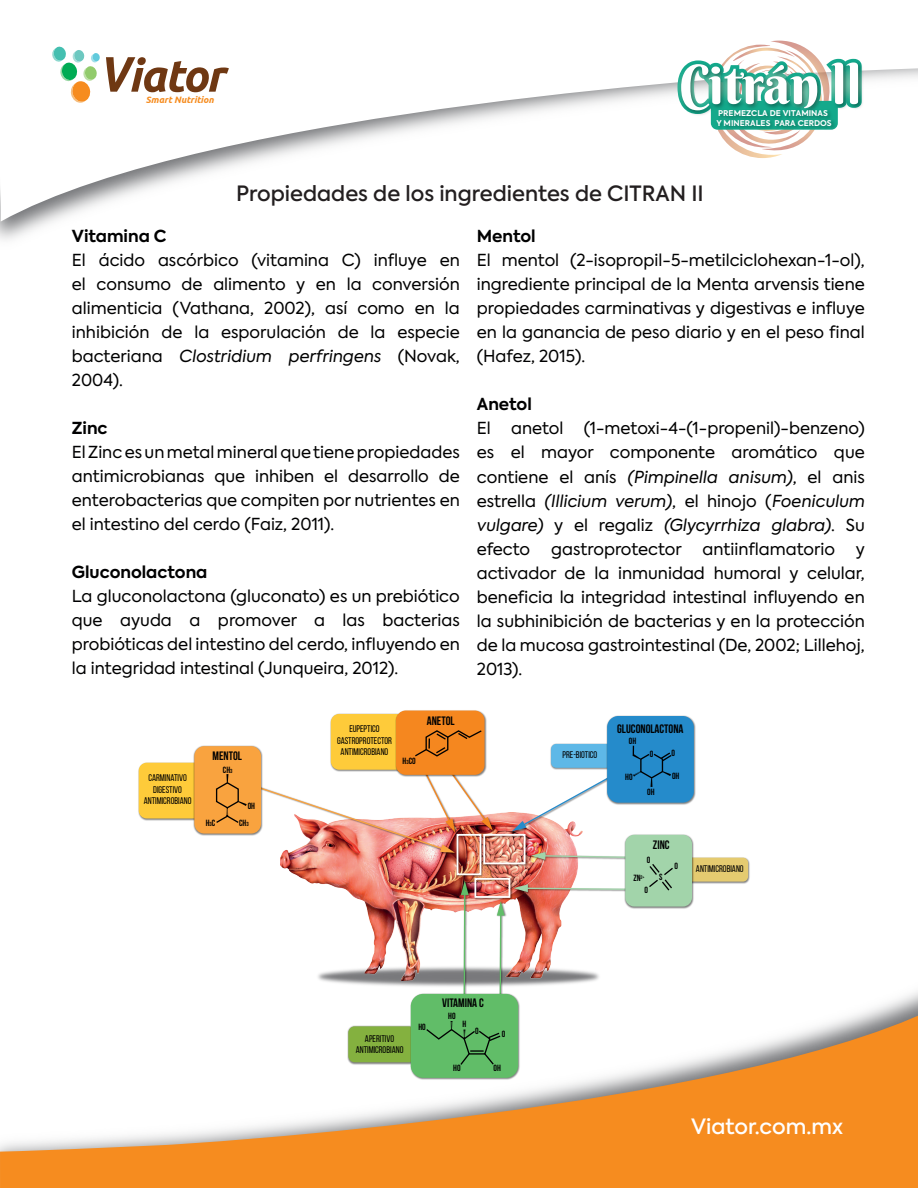
<style>
.page{position:relative;width:918px;height:1188px;background:#fff}
.page>*{position:absolute;margin:0;border:0;box-sizing:border-box;transform-origin:0 0}
.t1{font:54.3px "Berkshire Swash";color:#fff}
.t2{font:500 21px "Axiforma";color:#231f20}
.t3{font:500 21px "Axiforma";color:#fff}
.t4{font:16.5px/24px "Axiforma";color:#000001;text-align:justify}
.t5{font:700 16.5px "Axiforma";color:#000001}
.t6{font:700 12.15px "Bebas Neue";color:#000001}
.t7{font:9.6px/11.6px "Bebas Neue";color:#000001;text-align:center}
.t8{font:italic 700 9.3px "Ubuntu";color:#f68c1f}
.t9{font:700 9px "Bebas Neue";color:#000001}
.t10{font:700 7.95px/9.4px "Axiforma";color:#fff}
.s1{font-style:italic}
.s2{font-size:5.85px}
</style>
<div class="page">
<svg style="left:0;top:997px;width:918px;height:191px"></svg>
<svg style="left:1px;top:40px;width:917px;height:182px"></svg>
<svg style="left:106px;top:57px;width:123px;height:35px"></svg>
<svg style="left:52px;top:46px;width:48px;height:57px"></svg>
<svg style="left:673px;top:41px;width:195px;height:117px"></svg>
<img style="left:675px;top:48px;width:194px;height:77px">
<img style="left:713px;top:106px;width:125px;height:29px">
<img style="left:325px;top:971px;width:274px;height:16px">
<img style="left:281px;top:813px;width:301px;height:168px">
<img style="left:281px;top:853px;width:174px;height:2px">
<img style="left:493px;top:813px;width:3px;height:19px">
<img style="left:264px;top:778px;width:229px;height:75px">
<img style="left:511px;top:812px;width:72px;height:22px">
<svg style="left:512px;top:778px;width:94px;height:53px"></svg>
<img style="left:530px;top:851px;width:52px;height:1px">
<img style="left:459px;top:879px;width:12px;height:108px">
<svg style="left:461px;top:881px;width:8px;height:112px"></svg>
<img style="left:330px;top:713px;width:65px;height:59px">
<div style="left:331px;top:714px;width:74px;height:56px;background:#fecb3a;border-radius:8px"></div>
<img style="left:395px;top:710px;width:92px;height:68px">
<div style="left:396px;top:711px;width:89px;height:64px;background:#f5871f;border-radius:10px"></div>
<svg style="left:415px;top:730px;width:67px;height:27px"></svg>
<img style="left:513px;top:892px;width:69px;height:3px">
<img style="left:695px;top:857px;width:55px;height:27px">
<div style="left:681px;top:858px;width:67px;height:24px;background:#e5cb70;border-radius:5px"></div>
<img style="left:624px;top:834px;width:71px;height:75px">
<div style="left:625px;top:835px;width:67px;height:72px;background:#a2d4aa;border-radius:9px"></div>
<img style="left:513px;top:852px;width:160px;height:40px">
<img style="left:138px;top:762px;width:55px;height:59px">
<div style="left:139px;top:763px;width:66px;height:55px;background:#fecb3a;border-radius:8px"></div>
<img style="left:193px;top:745px;width:71px;height:91px">
<div style="left:194px;top:746px;width:67px;height:88px;background:#f9a33f;border-radius:10px"></div>
<svg style="left:215px;top:774px;width:32px;height:49px"></svg>
<img style="left:455px;top:833px;width:29px;height:45px">
<div style="left:457px;top:834px;width:24px;height:41px;border:2px solid #fff"></div>
<img style="left:481px;top:832px;width:48px;height:36px">
<div style="left:483px;top:834px;width:42px;height:30px;border:2px solid #fff"></div>
<img style="left:473px;top:877px;width:40px;height:24px">
<div style="left:474px;top:878px;width:36px;height:20px;border:2px solid #fff"></div>
<img style="left:495px;top:900px;width:12px;height:87px">
<svg style="left:497px;top:901px;width:8px;height:92px"></svg>
<img style="left:347px;top:1025px;width:62px;height:40px">
<div style="left:348px;top:1026px;width:67px;height:36px;background:#84b13f;border-radius:6px"></div>
<img style="left:409px;top:993px;width:112px;height:88px">
<div style="left:411px;top:994px;width:107px;height:84px;background:#61bd68;border-radius:12px"></div>
<svg style="left:426px;top:1021px;width:75px;height:44px"></svg>
<img style="left:550px;top:743px;width:56px;height:27px">
<div style="left:551px;top:744px;width:67px;height:24px;background:#5eb8e7;border-radius:5px"></div>
<img style="left:606px;top:715px;width:90px;height:90px">
<div style="left:607px;top:716px;width:87px;height:87px;background:#258bcb;border-radius:11px"></div>
<svg style="left:633px;top:746px;width:39px;height:41px"></svg>
<p class="t8" style="left:146px;top:94px;width:69px">Smart Nutrition</p>
<h1 class="t1" style="left:679px;top:51px;width:184px">Citrán ll</h1>
<p class="t10" style="left:716px;top:109px;width:117px">PREMEZCLA DE VITAMINAS<br>Y MINERALES PARA CERDOS</p>
<p class="t2" style="left:236px;top:179px;width:469px">Propiedades de los ingredientes de CITRAN II</p>
<p class="t5" style="left:72px;top:225px;width:96px">Vitamina C</p>
<p class="t4" style="left:72px;top:249px;width:390px">El ácido ascórbico (vitamina C) influye en el consumo de alimento y en la conversión alimenticia (Vathana, 2002), así como en la inhibición de la esporulación de la especie bacteriana <span class="s1">Clostridium perfringens</span> (Novak, 2004).</p>
<p class="t5" style="left:72px;top:417px;width:37px">Zinc</p>
<p class="t4" style="left:72px;top:441px;width:390px">El Zinc es un metal mineral que tiene propiedades antimicrobianas que inhiben el desarrollo de enterobacterias que compiten por nutrientes en el intestino del cerdo (Faiz, 2011).</p>
<p class="t5" style="left:72px;top:561px;width:137px">Gluconolactona</p>
<p class="t4" style="left:72px;top:585px;width:389px">La gluconolactona (gluconato) es un prebiótico que ayuda a promover a las bacterias probióticas del intestino del cerdo, influyendo en la integridad intestinal (Junqueira, 2012).</p>
<p class="t7" style="left:144px;top:772px;width:49px">CARMINATIVO<br>DIGESTIVO<br>ANTIMICROBIANO</p>
<p class="t6" style="left:212px;top:749px;width:31px">MENTOL</p>
<p class="t9" style="left:223px;top:765px;width:11px">CH<span class="s2">3</span></p>
<p class="t9" style="left:248px;top:801px;width:9px">0H</p>
<p class="t9" style="left:206px;top:818px;width:11px">H<span class="s2">3</span>C</p>
<p class="t9" style="left:239px;top:818px;width:11px">CH<span class="s2">3</span></p>
<p class="t7" style="left:337px;top:723px;width:56px">EUPEPTICO<br>GASTROPROTECTOR<br>ANTIMICROBIANO</p>
<p class="t9" style="left:403px;top:756px;width:15px">H<span class="s2">3</span>CO</p>
<p class="t6" style="left:427px;top:714px;width:29px">ANETOL</p>
<p class="t5" style="left:477px;top:225px;width:60px">Mentol</p>
<p class="t4" style="left:477px;top:249px;width:390px">El mentol (2-isopropil-5-metilciclohexan-1-ol), ingrediente principal de la Menta arvensis tiene propiedades carminativas y digestivas e influye en la ganancia de peso diario y en el peso final (Hafez, 2015).</p>
<p class="t5" style="left:477px;top:393px;width:56px">Anetol</p>
<p class="t4" style="left:477px;top:417px;width:390px">El anetol (1-metoxi-4-(1-propenil)-benzeno) es el mayor componente aromático que contiene el anís <span class="s1">(Pimpinella anisum)</span>, el anis estrella <span class="s1">(Illicium verum)</span>, el hinojo (<span class="s1">Foeniculum vulgare)</span> y el regaliz <span class="s1">(Glycyrrhiza glabra)</span>. Su efecto</p>
<p class="t4" style="left:551px;top:537px;width:285px">gastroprotector antiinflamatorio</p>
<p class="t4" style="left:477px;top:537px;width:390px;text-indent:379px">y activador de la inmunidad humoral y celular, beneficia la integridad intestinal influyendo en la subhinibición de bacterias y en la protección de la mucosa gastrointestinal (De, 2002; Lillehoj, 2013).</p>
<p class="t6" style="left:617px;top:722px;width:68px">GLUCONOLACTONA</p>
<p class="t7" style="left:563px;top:749px;width:36px">PRE-BIOTICO</p>
<p class="t9" style="left:629px;top:736px;width:9px">OH</p>
<p class="t9" style="left:650px;top:749px;width:5px">O</p>
<p class="t9" style="left:672px;top:748px;width:5px">O</p>
<p class="t9" style="left:647px;top:787px;width:9px">OH</p>
<p class="t9" style="left:625px;top:772px;width:9px">HO</p>
<p class="t9" style="left:672px;top:771px;width:9px">0H</p>
<p class="t6" style="left:653px;top:838px;width:18px">ZINC</p>
<p class="t9" style="left:659px;top:872px;width:5px">S</p>
<p class="t9" style="left:647px;top:855px;width:5px">O</p>
<p class="t9" style="left:675px;top:861px;width:5px">O</p>
<p class="t9" style="left:634px;top:873px;width:13px">ZN<sup>2+</sup></p>
<p class="t9" style="left:645px;top:885px;width:5px">O</p>
<p class="t7" style="left:696px;top:863px;width:49px">ANTIMICROBIANO</p>
<p class="t7" style="left:356px;top:1032px;width:49px">APERITIVO<br>ANTIMICROBIANO</p>
<p class="t9" style="left:418px;top:1021px;width:9px">HO</p>
<p class="t6" style="left:442px;top:996px;width:43px">VITAMINA C</p>
<p class="t9" style="left:448px;top:1011px;width:9px">HO</p>
<p class="t9" style="left:463px;top:1019px;width:5px">H</p>
<p class="t9" style="left:475px;top:1026px;width:5px">O</p>
<p class="t9" style="left:502px;top:1029px;width:5px">O</p>
<p class="t9" style="left:453px;top:1063px;width:9px">HO</p>
<p class="t9" style="left:493px;top:1063px;width:9px">OH</p>
<p class="t3" style="left:691px;top:1113px;width:153px">Viator.com.mx</p>
</div>
